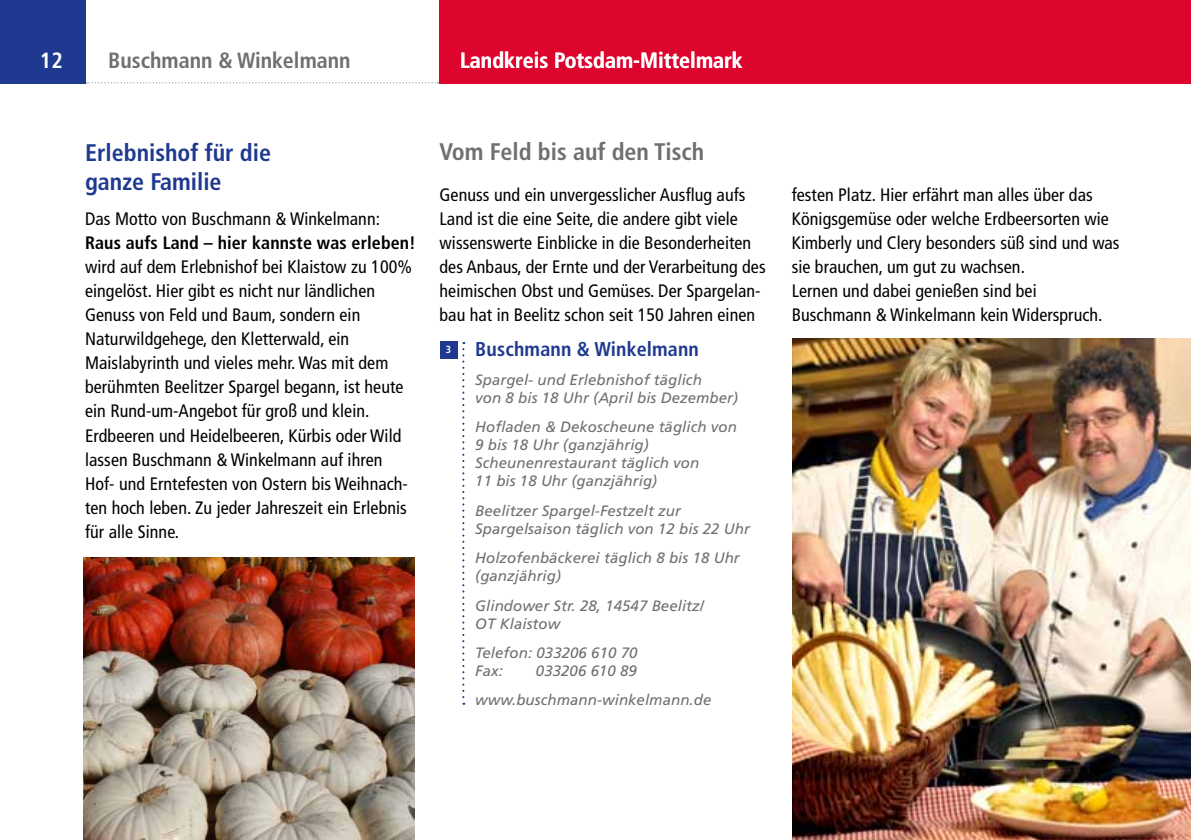
<style>
.page{position:relative;width:1191px;height:840px;background:#fff}
.page>*{position:absolute;margin:0;border:0;box-sizing:border-box;transform-origin:0 0}
.t1{font:700 condensed 24px/28.8px "Frutiger";color:#1e398f}
.t2{font:700 condensed 24px "Frutiger";color:#6f6f6e}
.t3{font:700 condensed 22px "Frutiger";color:#fff}
.t4{font:700 condensed 22px "Frutiger";color:#6f6f6e}
.t5{font:700 condensed 20px "Frutiger";letter-spacing:.01em;color:#1e398f}
.t6{font:condensed 18px/24px "Frutiger";letter-spacing:.005em;color:#000}
.t7{font:700 condensed 18px "Frutiger";letter-spacing:.005em;color:#000}
.t8{font:italic 15px/18px "Frutiger";letter-spacing:.005em;color:#6f6f6e}
.t9{font:700 condensed 10.2px "Frutiger";color:#fff}
</style>
<div class="page">
<div style="left:0;top:0;width:86px;height:83px;background:#1e398f"></div>
<div style="left:439px;top:0;width:752px;height:83px;background:#dd042d"></div>
<svg style="left:86px;top:82px;width:352px;height:1px"></svg>
<img style="left:793px;top:338px;width:398px;height:501px">
<img style="left:84px;top:557px;width:330px;height:282px">
<svg style="left:462px;top:342px;width:2px;height:362px"></svg>
<div style="left:440px;top:341px;width:17px;height:17px;background:#1e398f"></div>
<p class="t3" style="left:40px;top:47px;width:24px">12</p>
<p class="t4" style="left:108px;top:47px;width:244px">Buschmann &amp; Winkelmann</p>
<p class="t3" style="left:460px;top:47px;width:284px">Landkreis Potsdam-Mittelmark</p>
<h1 class="t1" style="left:85px;top:138px;width:187px">Erlebnishof für die ganze Familie</h1>
<p class="t6" style="left:85px;top:207px;width:296px">Das Motto von Buschmann &amp; Winkelmann:</p>
<p class="t7" style="left:85px;top:232px;width:332px">Raus aufs Land – hier kannste was erleben!</p>
<p class="t6" style="left:85px;top:255px;width:328px">wird auf dem Erlebnishof bei Klaistow zu 100% eingelöst. Hier gibt es nicht nur ländlichen Genuss von Feld und Baum, sondern ein Naturwildgehege, den Kletterwald, ein Maislabyrinth und vieles mehr. Was mit dem berühmten Beelitzer Spargel begann, ist heute ein Rund-um-Angebot für groß und klein.<br>Erdbeeren und Heidelbeeren, Kürbis oder Wild lassen Buschmann &amp; Winkelmann auf ihren Hof- und Erntefesten von Ostern bis Weihnach&shy;ten hoch leben. Zu jeder Jahreszeit ein Erlebnis für alle Sinne.</p>
<h1 class="t2" style="left:439px;top:137px;width:266px">Vom Feld bis auf den Tisch</h1>
<p class="t6" style="left:439px;top:183px;width:328px">Genuss und ein unvergesslicher Ausflug aufs Land ist die eine Seite, die andere gibt viele wissenswerte Einblicke in die Besonderheiten des Anbaus, der Ernte und der Verarbeitung des heimischen Obst und Gemüses. Der Spargelan&shy;bau hat in Beelitz schon seit 150 Jahren einen</p>
<p class="t6" style="left:791px;top:183px;width:329px">festen Platz. Hier erfährt man alles über das Königsgemüse oder welche Erdbeersorten wie Kimberly und Clery besonders süß sind und was sie brauchen, um gut zu wachsen.<br>Lernen und dabei genießen sind bei Buschmann &amp; Winkelmann kein Widerspruch.</p>
<p class="t9" style="left:446px;top:343px;width:7px">3</p>
<p class="t5" style="left:475px;top:336px;width:225px">Buschmann &amp; Winkelmann</p>
<p class="t8" style="left:475px;top:370px;width:264px">Spargel- und Erlebnishof täglich<br>von 8 bis 18 Uhr (April bis Dezember)</p>
<p class="t8" style="left:475px;top:418px;width:263px">Hofladen &amp; Dekoscheune täglich von<br>9 bis 18 Uhr (ganzjährig)<br>Scheunenrestaurant täglich von<br>11 bis 18 Uhr (ganzjährig)</p>
<p class="t8" style="left:475px;top:501px;width:276px">Beelitzer Spargel-Festzelt zur<br>Spargelsaison täglich von 12 bis 22 Uhr</p>
<p class="t8" style="left:475px;top:548px;width:266px">Holzofenbäckerei täglich 8 bis 18 Uhr (ganzjährig)</p>
<p class="t8" style="left:475px;top:596px;width:230px">Glindower Str. 28, 14547 Beelitz/<br>OT Klaistow</p>
<p class="t8" style="left:475px;top:643px;width:164px">Telefon: 033206 610 70<br>Fax:</p>
<p class="t8" style="left:475px;top:655px;width:238px;line-height:29.4px;text-indent:61px">033206 610 89 www.buschmann-winkelmann.de</p>
</div>
